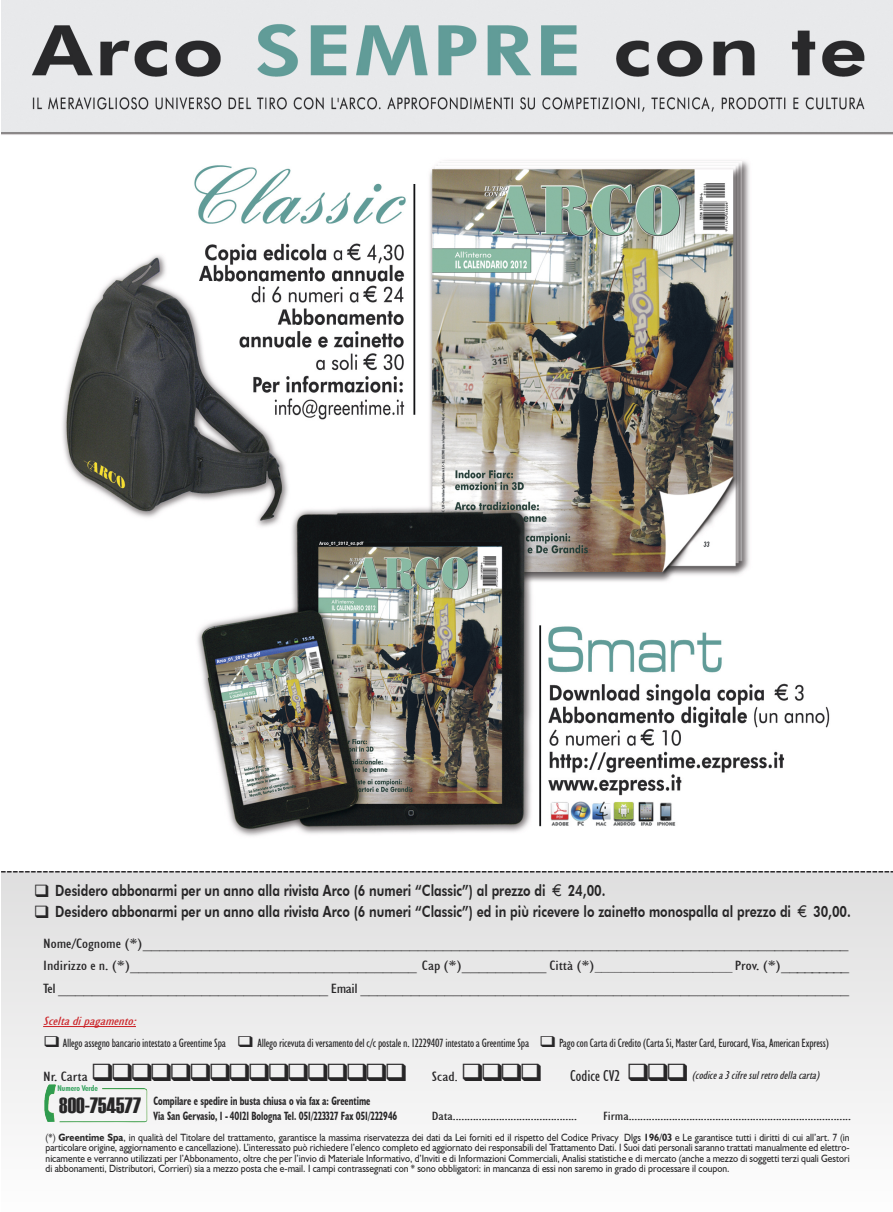
<style>
.page{position:relative;width:893px;height:1212px;background:#fff}
.page>*{position:absolute;margin:0;border:0;box-sizing:border-box;transform-origin:0 0}
.t1{font:22.2px "Haettenschweiler";color:#272627}
.t2{font:800 15.45px "Futura BT";color:#272627;scale:.8 1}
.t3{font:condensed 13.5px/22.5px "Humanist 521 BT";color:#272627;text-align:justify;scale:1.3 1}
.t4{font:condensed 12px "Humanist 521 BT";letter-spacing:-.015em;color:#272627}
.t5{font:condensed 12px "Humanist 521 BT";letter-spacing:-.015em;color:#272627;scale:1.3 1}
.t6{font:700 condensed 12px/15px "Humanist 521 BT";color:#272627;scale:.8 1}
.t7{font:italic condensed 12px "Humanist 521 BT";color:#cc262b;scale:1.3 1}
.t8{font:italic condensed 11.4px "Humanist 521 BT";color:#272627;scale:1.05 1}
.t9{font:10.5px/10.5px "Humanist 521 BT";color:#272627;text-align:justify;scale:.9 1}
.t10{font:700 condensed 7.95px "Futura BT";color:#36a35f}
.s1{font-family:"Euro";font-weight:400}
.s2{font-size:10.5px}
.s3{font-size:12px}
.s4{font-size:15.6px}
.s5{font-weight:700}
</style>
<div class="page">
<div style="left:1px;top:871px;width:892px;height:341px;background:linear-gradient(to bottom,#dfdedf,#fdfdfd)"></div>
<img style="left:1px;top:0;width:892px;height:836px">
<svg style="left:1px;top:871px;width:892px;height:1px"></svg>
<hr style="left:43px;top:1026px;width:93px;height:1px;background:#cc262b">
<img style="left:44px;top:1084px;width:103px;height:38px">
<p class="t2" style="left:34px;top:881px;width:716px">❑ Desidero abbonarmi per un anno alla rivista Arco (6 numeri “Classic”) al prezzo di <span class="s1">e</span> 24,00.</p>
<p class="t2" style="left:34px;top:902px;width:1023px">❑ Desidero abbonarmi per un anno alla rivista Arco (6 numeri “Classic”) ed in più ricevere lo zainetto monospalla al prezzo di <span class="s1">e</span> 30,00.</p>
<p class="t3" style="left:43px;top:932px;width:622px">Nome/Cognome (*)_____________________________________________________________________________________ Indirizzo e n. (*)__________________________________ Cap (*)__________ Città (*)<span class="s2">_____________________</span> Prov. (*)_________ Tel ________________________________ Email __________________________________________________________</p>
<p class="t7" style="left:43px;top:1014px;width:75px">Scelta di pagamento:</p>
<p class="t4" style="left:43px;top:1036px;width:788px">❑ Allego assegno bancario intestato a Greentime Spa ❑ Allego ricevuta di versamento del c/c postale n. 12229407 intestato a Greentime Spa ❑ Pago con Carta di Credito (Carta Si, Master Card, Eurocard, Visa, American Express)</p>
<p class="t3" style="left:43px;top:1065px;width:498px">Nr. Carta ❑❑❑❑❑❑❑❑❑❑❑❑❑❑❑❑ Scad<span class="s3">.</span> ❑❑❑❑ <span class="s4">Codice CV2</span> ❑❑❑</p>
<p class="t5" style="left:432px;top:1109px;width:113px">Data...........................................</p>
<p class="t5" style="left:603px;top:1109px;width:192px">Firma.............................................................................</p>
<p class="t8" style="left:692px;top:1069px;width:125px">(codice a 3 cifre sul retro della carta)</p>
<p class="t10" style="left:57px;top:1083px;width:42px">Numero Verde</p>
<p class="t6" style="left:153px;top:1093px;width:306px">Compilare e spedire in busta chiusa o via fax a: Greentime<br>Via San Gervasio, 1 - 40121 Bologna Tel. 051/223327 Fax 051/222946</p>
<p class="t1" style="left:59px;top:1093px;width:83px">800-754577</p>
<p class="t9" style="left:46px;top:1132px;width:895px">(*) <span class="s5">Greentime Spa</span>, in qualità del Titolare del trattamento, garantisce la massima riservatezza dei dati da Lei forniti ed il rispetto del Codice Privacy Dlgs <span class="s5">196/03</span> e Le garantisce tutti i diritti di cui all’art. 7 (in particolare origine, aggiornamento e cancellazione). L’interessato può richiedere l’elenco completo ed aggiornato dei responsabili del Trattamento Dati. I Suoi dati personali saranno trattati manualmente ed elettro&shy;nicamente e verranno utilizzati per l’Abbonamento, oltre che per l’invio di Materiale Informativo, d’Inviti e di Informazioni Commerciali, Analisi statistiche e di mercato (anche a mezzo di soggetti terzi quali Gestori di abbonamenti, Distributori, Corrieri) sia a mezzo posta che e-mail. I campi contrassegnati con * sono obbligatori: in mancanza di essi non saremo in grado di processare il coupon.</p>
</div>
